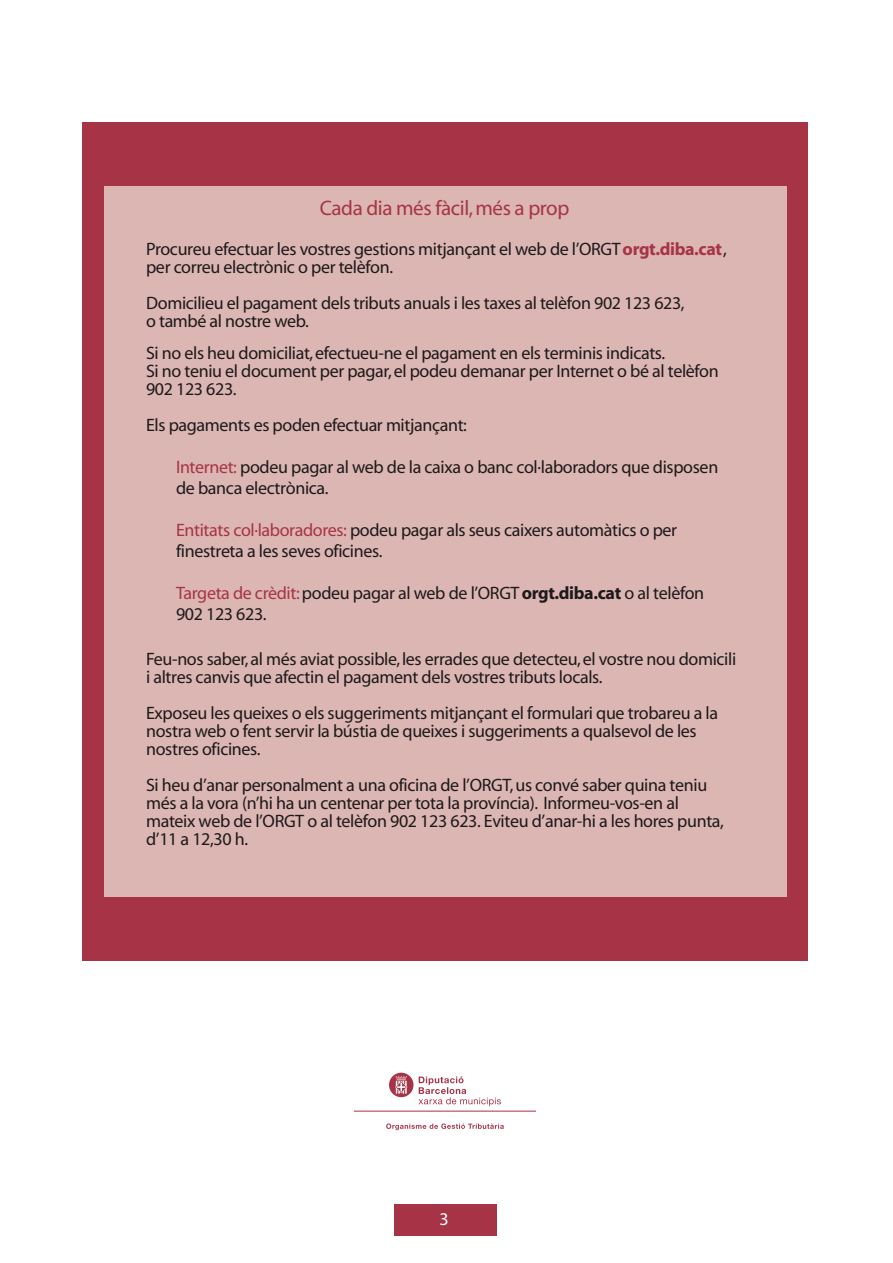
<style>
.page{position:relative;width:893px;height:1263px;background:#fff}
.page>*{position:absolute;margin:0;border:0;box-sizing:border-box;transform-origin:0 0}
.t1{font:21px "Myriad";letter-spacing:-.02em;color:#a73446}
.t2{font:18px/18px "Myriad";letter-spacing:-.02em;color:#1d191c}
.t3{font:18px "Myriad";color:#fff}
.s1{font-weight:700;color:#a73446}
.s2{color:#a73446}
.s3{font-weight:700}
</style>
<div class="page">
<div style="left:82px;top:122px;width:726px;height:839px;background:#a73446"></div>
<div style="left:104px;top:186px;width:682px;height:711px;background:#dbb6b2"></div>
<div style="left:394px;top:1204px;width:102px;height:32px;background:#a73446"></div>
<svg style="left:386px;top:1124px;width:118px;height:6px"></svg>
<svg style="left:389px;top:1073px;width:112px;height:33px"></svg>
<p class="t1" style="left:320px;top:200px;width:251px">Cada dia més fàcil, més a prop</p>
<p class="t2" style="left:146px;top:242px;width:582px">Procureu efectuar les vostres gestions mitjançant el web de l’ORGT <span class="s1">orgt.diba.cat</span>, per correu electrònic o per telèfon.</p>
<p class="t2" style="left:146px;top:296px;width:540px">Domicilieu el pagament dels tributs anuals i les taxes al telèfon 902 123 623, o també al nostre web.</p>
<p class="t2" style="left:146px;top:345px;width:574px">Si no els heu domiciliat, efectueu-ne el pagament en els terminis indicats.<br>Si no teniu el document per pagar, el podeu demanar per Internet o bé al telèfon<br>902 123 623.</p>
<p class="t2" style="left:146px;top:417px;width:322px">Els pagaments es poden efectuar mitjançant:</p>
<p class="t2" style="left:176px;top:458px;width:544px;line-height:21px"><span class="s2">Internet:</span> podeu pagar al web de la caixa o banc col·laboradors que disposen de banca electrònica.</p>
<p class="t2" style="left:176px;top:521px;width:503px;line-height:21px"><span class="s2">Entitats col·laboradores:</span> podeu pagar als seus caixers automàtics o per finestreta a les seves oficines.</p>
<p class="t2" style="left:176px;top:584px;width:530px;line-height:21px"><span class="s2">Targeta de crèdit:</span> podeu pagar al web de l’ORGT <span class="s3">orgt.diba.cat</span> o al telèfon<br>902 123 623.</p>
<p class="t2" style="left:146px;top:651px;width:592px">Feu-nos saber, al més aviat possible, les errades que detecteu, el vostre nou domicili i altres canvis que afectin el pagament dels vostres tributs locals.</p>
<p class="t2" style="left:146px;top:705px;width:573px">Exposeu les queixes o els suggeriments mitjançant el formulari que trobareu a la nostra web o fent servir la bústia de queixes i suggeriments a qualsevol de les nostres oficines.</p>
<p class="t2" style="left:146px;top:777px;width:579px">Si heu d’anar personalment a una oficina de l’ORGT, us convé saber quina teniu més a la vora (n’hi ha un centenar per tota la província). Informeu-vos-en al mateix web de l’ORGT o al telèfon 902 123 623. Eviteu d’anar-hi a les hores punta, d’11 a 12,30 h.</p>
<p class="t3" style="left:440px;top:1213px;width:11px">3</p>
</div>
